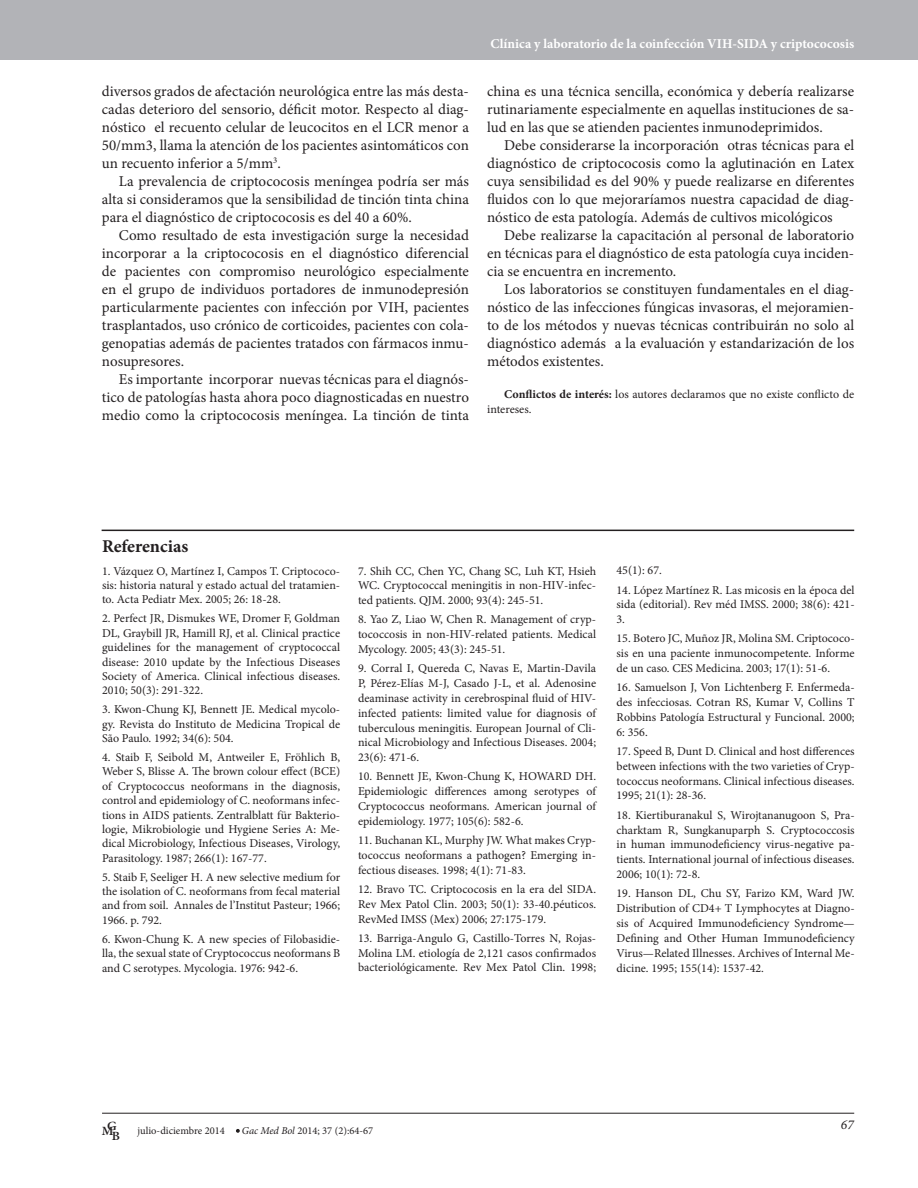
<style>
.page{position:relative;width:918px;height:1188px;background:#fff}
.page>*{position:absolute;margin:0;border:0;box-sizing:border-box;transform-origin:0 0}
.t1{font:700 18px "Minion Pro";color:#231f20}
.t2{font:15px/18px "Minion Pro";letter-spacing:-.005em;color:#231f20;text-align:justify}
.t3{font:700 13.5px "Minion Pro";color:#fff}
.t4{font:italic 13.5px "Minion Pro";color:#231f20}
.t5{font:600 12.6px "Minion Pro";color:#231f20;scale:1.05 1}
.t6{font:12px/14.9px "Minion Pro";color:#231f20;text-align:justify}
.t7{font:10.5px "Minion Pro";color:#231f20}
.s1{font-weight:700}
.s2{font-style:italic}
</style>
<div class="page">
<div style="left:0;top:0;width:918px;height:60px;background:#b2b3b7"></div>
<hr style="left:102px;top:1113px;width:752px;height:1px;background:#231f20">
<hr style="left:102px;top:530px;width:752px;height:1px;background:#231f20">
<svg style="left:236px;top:1129px;width:4px;height:4px"></svg>
<p class="t2" style="left:102px;top:82px;width:369px">diversos grados de afectación neurológica entre las más desta&shy;cadas deterioro del sensorio, déficit motor. Respecto al diag&shy;nóstico el recuento celular de leucocitos en el LCR menor a 50/mm3, llama la atención de los pacientes asintomáticos con un recuento inferior a 5/mm<sup>3</sup>.</p>
<p class="t2" style="left:102px;top:172px;width:369px;text-indent:17px">La prevalencia de criptococosis meníngea podría ser más alta si consideramos que la sensibilidad de tinción tinta china para el diagnóstico de criptococosis es del 40 a 60%.</p>
<p class="t2" style="left:102px;top:226px;width:369px;text-indent:17px">Como resultado de esta investigación surge la necesidad incorporar a la criptococosis en el diagnóstico diferencial de pacientes con compromiso neurológico especialmente en el grupo de individuos portadores de inmunodepresión particularmente pacientes con infección por VIH, pacientes trasplantados, uso crónico de corticoides, pacientes con cola&shy;genopatias además de pacientes tratados con fármacos inmu&shy;nosupresores.</p>
<p class="t2" style="left:102px;top:370px;width:369px;text-indent:17px">Es importante incorporar nuevas técnicas para el diagnós&shy;tico de patologías hasta ahora poco diagnosticadas en nuestro medio como la criptococosis meníngea. La tinción de tinta</p>
<p class="t3" style="left:490px;top:34px;width:365px">Clínica y laboratorio de la coinfección VIH-SIDA y criptococosis</p>
<p class="t2" style="left:487px;top:82px;width:369px">china es una técnica sencilla, económica y debería realizarse rutinariamente especialmente en aquellas instituciones de sa&shy;lud en las que se atienden pacientes inmunodeprimidos.</p>
<p class="t2" style="left:487px;top:136px;width:369px;text-indent:17px">Debe considerarse la incorporación otras técnicas para el diagnóstico de criptococosis como la aglutinación en Latex cuya sensibilidad es del 90% y puede realizarse en diferentes fluidos con lo que mejoraríamos nuestra capacidad de diag&shy;nóstico de esta patología. Además de cultivos micológicos</p>
<p class="t2" style="left:487px;top:226px;width:369px;text-indent:17px">Debe realizarse la capacitación al personal de laboratorio en técnicas para el diagnóstico de esta patología cuya inciden&shy;cia se encuentra en incremento.</p>
<p class="t2" style="left:487px;top:280px;width:369px;text-indent:17px">Los laboratorios se constituyen fundamentales en el diag&shy;nóstico de las infecciones fúngicas invasoras, el mejoramien&shy;to de los métodos y nuevas técnicas contribuirán no solo al diagnóstico además a la evaluación y estandarización de los métodos existentes.</p>
<p class="t6" style="left:487px;top:387px;width:369px;line-height:14.4px;text-indent:17px"><span class="s1">Conflictos de interés:</span> los autores declaramos que no existe conflicto de intereses.</p>
<p class="t1" style="left:102px;top:533px;width:88px">Referencias</p>
<p class="t6" style="left:102px;top:564px;width:240px;line-height:14.4px">1. Vázquez O, Martínez I, Campos T. Criptococo&shy;sis: historia natural y estado actual del tratamien&shy;to. Acta Pediatr Mex. 2005; 26: 18-28.</p>
<p class="t6" style="left:102px;top:611px;width:240px;line-height:14.4px">2. Perfect JR, Dismukes WE, Dromer F, Goldman DL, Graybill JR, Hamill RJ, et al. Clinical practice guidelines for the management of cryptococcal disease: 2010 update by the Infectious Diseases Society of America. Clinical infectious diseases.<br>2010; 50(3): 291-322.</p>
<p class="t6" style="left:102px;top:702px;width:240px;line-height:14.4px">3. Kwon-Chung KJ, Bennett JE. Medical mycolo&shy;gy. Revista do Instituto de Medicina Tropical de São Paulo. 1992; 34(6): 504.</p>
<p class="t6" style="left:102px;top:750px;width:240px;line-height:14.4px">4. Staib F, Seibold M, Antweiler E, Fröhlich B, Weber S, Blisse A. The brown colour effect (BCE) of Cryptococcus neoformans in the diagnosis, control and epidemiology of C. neoformans infec&shy;tions in AIDS patients. Zentralblatt für Bakterio&shy;logie, Mikrobiologie und Hygiene Series A: Me&shy;dical Microbiology, Infectious Diseases, Virology, Parasitology. 1987; 266(1): 167-77.</p>
<p class="t6" style="left:102px;top:870px;width:240px;line-height:14.4px">5. Staib F, Seeliger H. A new selective medium for the isolation of C. neoformans from fecal material and from soil. Annales de l’Institut Pasteur; 1966; 1966. p. 792.</p>
<p class="t6" style="left:102px;top:932px;width:240px;line-height:14.4px">6. Kwon-Chung K. A new species of Filobasidie&shy;lla, the sexual state of Cryptococcus neoformans B and C serotypes. Mycologia. 1976: 942-6.</p>
<p class="t6" style="left:358px;top:563px;width:240px">7. Shih CC, Chen YC, Chang SC, Luh KT, Hsieh WC. Cryptococcal meningitis in non‐HIV‐infec&shy;ted patients. QJM. 2000; 93(4): 245-51.</p>
<p class="t6" style="left:358px;top:612px;width:240px">8. Yao Z, Liao W, Chen R. Management of cryp&shy;tococcosis in non-HIV-related patients. Medical Mycology. 2005; 43(3): 245-51.</p>
<p class="t6" style="left:358px;top:661px;width:240px">9. Corral I, Quereda C, Navas E, Martin-Davila P, Pérez-Elías M-J, Casado J-L, et al. Adenosine deaminase activity in cerebrospinal fluid of HIV&shy;infected patients: limited value for diagnosis of tuberculous meningitis. European Journal of Cli&shy;nical Microbiology and Infectious Diseases. 2004; 23(6): 471-6.</p>
<p class="t6" style="left:358px;top:769px;width:240px">10. Bennett JE, Kwon-Chung K, HOWARD DH.<br>Epidemiologic differences among serotypes of Cryptococcus neoformans. American journal of epidemiology. 1977; 105(6): 582-6.</p>
<p class="t6" style="left:358px;top:833px;width:240px">11. Buchanan KL, Murphy JW. What makes Cryp&shy;tococcus neoformans a pathogen? Emerging in&shy;fectious diseases. 1998; 4(1): 71-83.</p>
<p class="t6" style="left:358px;top:882px;width:240px">12. Bravo TC. Criptococosis en la era del SIDA.<br>Rev Mex Patol Clin. 2003; 50(1): 33-40.péuticos.<br>RevMed IMSS (Mex) 2006; 27:175-179.</p>
<p class="t6" style="left:358px;top:931px;width:240px">13. Barriga-Angulo G, Castillo-Torres N, Rojas-Molina LM. etiología de 2,121 casos confirmados bacteriológicamente. Rev Mex Patol Clin. 1998;</p>
<p class="t6" style="left:617px;top:563px;width:47px">45(1): 67.</p>
<p class="t6" style="left:617px;top:582px;width:240px">14. López Martínez R. Las micosis en la época del sida (editorial). Rev méd IMSS. 2000; 38(6): 421- 3.</p>
<p class="t6" style="left:617px;top:631px;width:240px">15. Botero JC, Muñoz JR, Molina SM. Criptococo&shy;sis en una paciente inmunocompetente. Informe de un caso. CES Medicina. 2003; 17(1): 51-6.</p>
<p class="t6" style="left:617px;top:680px;width:240px">16. Samuelson J, Von Lichtenberg F. Enfermeda&shy;des infecciosas. Cotran RS, Kumar V, Collins T Robbins Patología Estructural y Funcional. 2000; 6: 356.</p>
<p class="t6" style="left:617px;top:744px;width:240px">17. Speed B, Dunt D. Clinical and host differences between infections with the two varieties of Cryp&shy;tococcus neoformans. Clinical infectious diseases.<br>1995; 21(1): 28-36.</p>
<p class="t6" style="left:617px;top:807px;width:240px">18. Kiertiburanakul S, Wirojtananugoon S, Pra&shy;charktam R, Sungkanuparph S. Cryptococcosis in human immunodeficiency virus-negative pa&shy;tients. International journal of infectious diseases.<br>2006; 10(1): 72-8.</p>
<p class="t6" style="left:617px;top:886px;width:240px">19. Hanson DL, Chu SY, Farizo KM, Ward JW.<br>Distribution of CD4+ T Lymphocytes at Diagno&shy;sis of Acquired Immunodeficiency Syndrome— Defining and Other Human Immunodeficiency Virus—Related Illnesses. Archives of Internal Me&shy;dicine. 1995; 155(14): 1537-42.</p>
<p class="t5" style="left:107px;top:1118px;width:11px">G</p>
<p class="t4" style="left:841px;top:1116px;width:14px">67</p>
<p class="t5" style="left:102px;top:1125px;width:19px">MB</p>
<p class="t7" style="left:138px;top:1123px;width:89px">julio-diciembre 2014</p>
<p class="t7" style="left:242px;top:1123px;width:133px"><span class="s2">Gac Med Bol</span> 2014; 37 (2):64-67</p>
</div>
